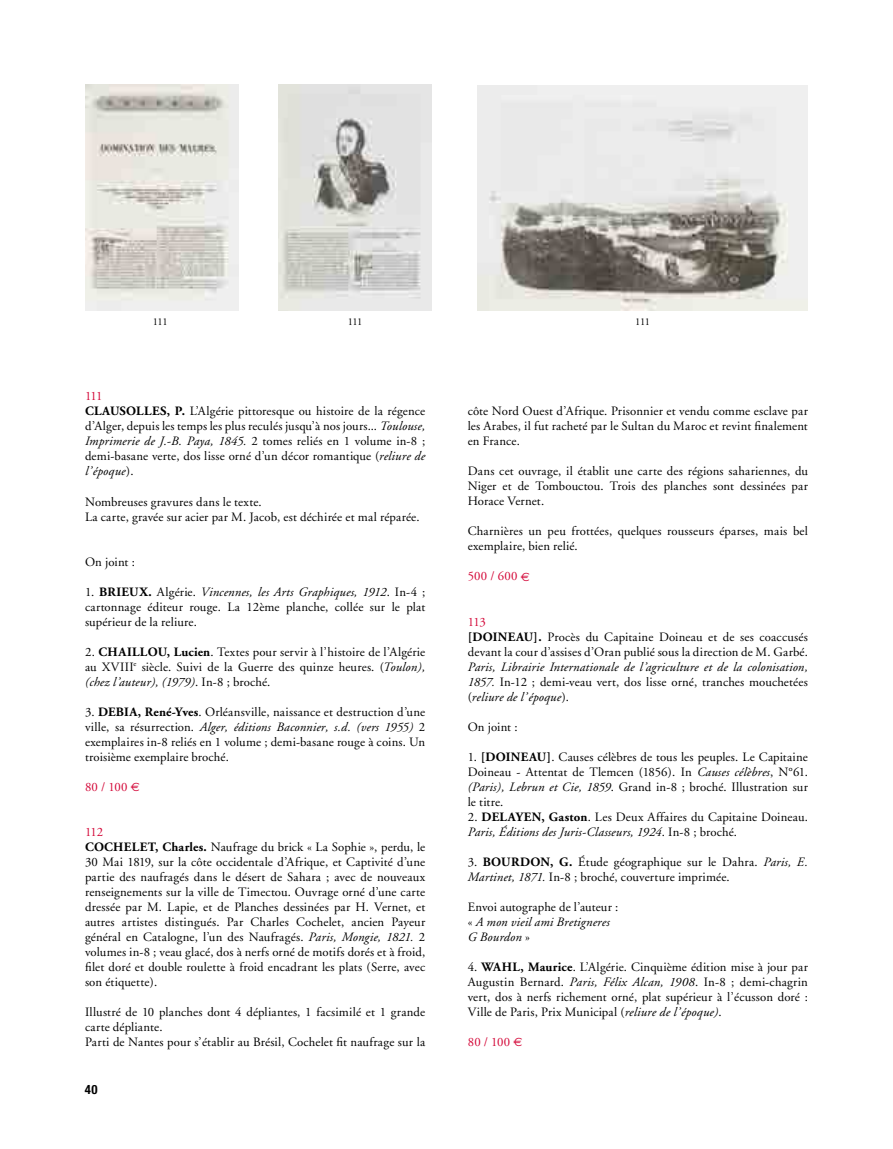
<style>
.page{position:relative;width:893px;height:1149px;background:#fff}
.page>*{position:absolute;margin:0;border:0;box-sizing:border-box;transform-origin:0 0}
.t1{font:12.75px/15px "Adobe Garamond";letter-spacing:.015em;color:#000}
.t2{font:italic 12.75px/15px "Adobe Garamond";letter-spacing:.015em;color:#000;text-align:justify}
.t3{font:12.75px "Adobe Garamond";letter-spacing:.02em;color:#d30536}
.t4{font:700 condensed 12.75px "Helvetica Neue";color:#000}
.t5{font:10.5px "Adobe Garamond";letter-spacing:-.05em;color:#000}
.s1{color:#d30536}
.s2{font-weight:700}
.s3{font-style:italic}
.s4{font-family:"Euro Sans";font-size:12px}
.s5{font-style:normal}
</style>
<div class="page">
<img style="left:85px;top:84px;width:154px;height:226px">
<img style="left:278px;top:84px;width:154px;height:226px">
<img style="left:477px;top:85px;width:331px;height:225px">
<p class="t5" style="left:153px;top:316px;width:17px">111</p>
<p class="t5" style="left:348px;top:316px;width:16px">111</p>
<p class="t5" style="left:635px;top:316px;width:16px">111</p>
<p class="t1" style="left:85px;top:389px;width:342px"><span class="s1">111<br></span><span class="s2">CLAUSOLLES, P.</span> L’Algérie pittoresque ou histoire de la régence d’Alger, depuis les temps les plus reculés jusqu’à nos jours... <span class="s3">Toulouse, Imprimerie de J.-B. Paya, 1845.</span> 2 tomes reliés en 1 volume in-8 ; demi-basane verte, dos lisse orné d’un décor romantique (<span class="s3">reliure de l’époque</span>).</p>
<p class="t1" style="left:85px;top:494px;width:336px">Nombreuses gravures dans le texte.<br>La carte, gravée sur acier par M. Jacob, est déchirée et mal réparée.</p>
<p class="t1" style="left:85px;top:554px;width:51px">On joint :</p>
<p class="t1" style="left:85px;top:584px;width:342px;text-align:justify">1. <span class="s2">BRIEUX.</span> Algérie. <span class="s3">Vincennes, les Arts Graphiques, 1912</span>. In-4 ; cartonnage éditeur rouge. La 12ème planche, collée sur le plat supérieur de la reliure.</p>
<p class="t1" style="left:85px;top:644px;width:342px;text-align:justify">2. <span class="s2">CHAILLOU, Lucien</span>. Textes pour servir à l’histoire de l’Algérie au XVIII<sup>e</sup> siècle. Suivi de la Guerre des quinze heures. (<span class="s3">Toulon), (chez l’auteur), (1979)</span>. In-8 ; broché.</p>
<p class="t1" style="left:85px;top:704px;width:342px;text-align:justify">3. <span class="s2">DEBIA, René-Yves</span>. Orléansville, naissance et destruction d’une ville, sa résurrection. <span class="s3">Alger, éditions Baconnier, s.d. (vers 1955)</span> 2 exemplaires in-8 reliés en 1 volume ; demi-basane rouge à coins. Un troisième exemplaire broché.</p>
<p class="t3" style="left:85px;top:779px;width:56px">80 / 100 <span class="s4">€</span></p>
<p class="t1" style="left:85px;top:824px;width:342px"><span class="s1">112<br></span><span class="s2">COCHELET, Charles.</span> Naufrage du brick « La Sophie », perdu, le 30 Mai 1819, sur la côte occidentale d’Afrique, et Captivité d’une partie des naufragés dans le désert de Sahara ; avec de nouveaux renseignements sur la ville de Timectou. Ouvrage orné d’une carte dressée par M. Lapie, et de Planches dessinées par H. Vernet, et autres artistes distingués. Par Charles Cochelet, ancien Payeur général en Catalogne, l’un des Naufragés. <span class="s3">Paris, Mongie, 1821.</span> 2 volumes in-8 ; veau glacé, dos à nerfs orné de motifs dorés et à froid, filet doré et double roulette à froid encadrant les plats (Serre, avec son étiquette).</p>
<p class="t1" style="left:85px;top:1004px;width:342px">Illustré de 10 planches dont 4 dépliantes, 1 facsimilé et 1 grande carte dépliante.<br>Parti de Nantes pour s’établir au Brésil, Cochelet fit naufrage sur la</p>
<p class="t4" style="left:85px;top:1080px;width:14px">40</p>
<p class="t1" style="left:468px;top:404px;width:342px;text-align:justify">côte Nord Ouest d’Afrique. Prisonnier et vendu comme esclave par les Arabes, il fut racheté par le Sultan du Maroc et revint finalement en France.</p>
<p class="t1" style="left:468px;top:464px;width:342px;text-align:justify">Dans cet ouvrage, il établit une carte des régions sahariennes, du Niger et de Tombouctou. Trois des planches sont dessinées par Horace Vernet.</p>
<p class="t1" style="left:468px;top:524px;width:342px">Charnières un peu frottées, quelques rousseurs éparses, mais bel exemplaire, bien relié.</p>
<p class="t3" style="left:468px;top:569px;width:64px">500 / 600 <span class="s4">€</span></p>
<p class="t1" style="left:468px;top:614px;width:342px"><span class="s1">113<br></span><span class="s2">[DOINEAU].</span> Procès du Capitaine Doineau et de ses coaccusés devant la cour d’assises d’Oran publié sous la direction de M. Garbé.</p>
<p class="t2" style="left:468px;top:659px;width:342px">Paris, Librairie Internationale de l’agriculture et de la colonisation, 1857. <span class="s5">In-12 ; demi-veau vert, dos lisse orné, tranches mouchetées (</span>reliure de l’époque<span class="s5">).</span></p>
<p class="t1" style="left:468px;top:719px;width:51px">On joint :</p>
<p class="t1" style="left:468px;top:749px;width:342px;text-align:justify">1. <span class="s2">[DOINEAU]</span>. Causes célèbres de tous les peuples. Le Capitaine Doineau - Attentat de Tlemcen (1856). In <span class="s3">Causes célèbres</span>, N°61. <span class="s3">(Paris), Lebrun et Cie, 1859</span>. Grand in-8 ; broché. Illustration sur le titre.</p>
<p class="t1" style="left:468px;top:809px;width:342px">2. <span class="s2">DELAYEN, Gaston</span>. Les Deux Affaires du Capitaine Doineau.<br><span class="s3">Paris, Éditions des Juris-Classeurs, 1924</span>. In-8 ; broché.</p>
<p class="t1" style="left:468px;top:854px;width:342px">3. <span class="s2">BOURDON, G.</span> Étude géographique sur le Dahra. <span class="s3">Paris, E.<br>Martinet, 1871.</span> In-8 ; broché, couverture imprimée.</p>
<p class="t2" style="left:468px;top:899px;width:152px;text-align:left"><span class="s5">Envoi autographe de l’auteur : «</span> A mon vieil ami Bretigneres<br>G Bourdon <span class="s5">»</span></p>
<p class="t1" style="left:468px;top:959px;width:342px;text-align:justify">4. <span class="s2">WAHL, Maurice</span>. L’Algérie. Cinquième édition mise à jour par Augustin Bernard. <span class="s3">Paris, Félix Alcan, 1908</span>. In-8 ; demi-chagrin vert, dos à nerfs richement orné, plat supérieur à l’écusson doré :<br>Ville de Paris, Prix Municipal (<span class="s3">reliure de l’époque)</span>.</p>
<p class="t3" style="left:468px;top:1034px;width:56px">80 / 100 <span class="s4">€</span></p>
</div>
